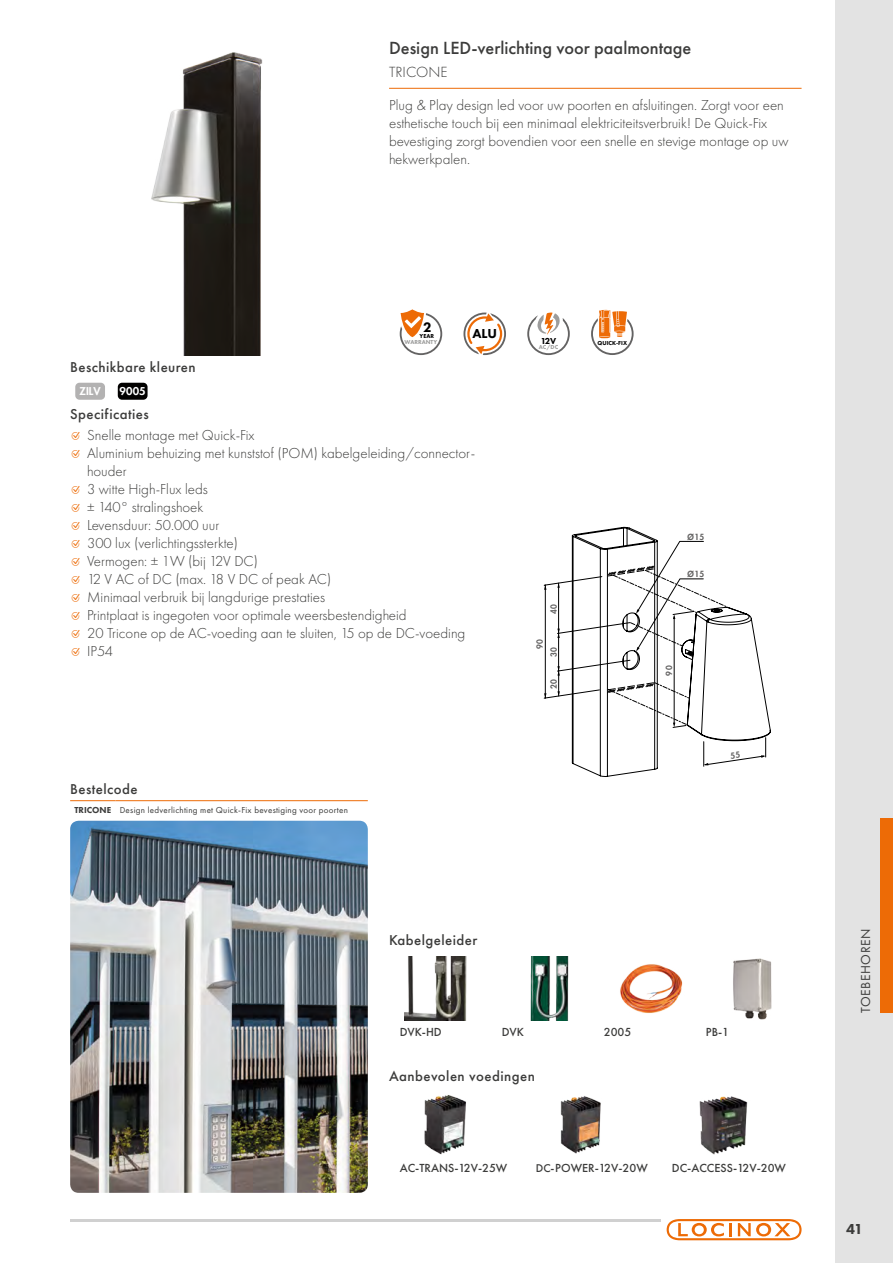
<style>
.page{position:relative;width:893px;height:1263px;background:#fff}
.page>*{position:absolute;margin:0;border:0;box-sizing:border-box;transform-origin:0 0}
.t1{font:500 18.3px "Futura PT";color:#3c3c3b}
.t2{font:300 15.3px "Futura PT";color:#3c3c3b}
.t3{font:300 15px/18px "Futura PT";color:#3c3c3b}
.t4{font:800 15px "Futura PT";color:#3c3c3b}
.t5{font:500 14.85px "Futura PT";letter-spacing:.03em;color:#3c3c3b}
.t6{font:800 14.25px "Futura PT";color:#000}
.t7{font:13.5px "Futura PT";letter-spacing:.04em;color:#3c3c3b}
.t8{font:800 13.5px "Futura PT";color:#000}
.t9{font:500 12.15px "Futura PT";color:#3c3c3b}
.t10{font:800 10.5px "Futura Std";letter-spacing:.01em;color:#fff;scale:1.06 1}
.t11{font:9px "Futura PT";letter-spacing:.03em;color:#3c3c3b}
.t12{font:800 9px "Futura PT";color:#000}
.t13{font:800 8.25px "Futura Std";letter-spacing:.045em;color:#646363}
.t14{font:800 6px "Futura PT";color:#000}
.t15{font:800 6px "Futura PT";color:#9d9d9c}
.s1{font-family:"DVG";font-weight:400;font-size:18px;color:#ed6b06}
.s2{font-weight:800}
.s3{font-size:11.7px}
</style>
<div class="page">
<div style="left:835px;top:0;width:58px;height:1263px;background:#e3e3e3"></div>
<hr style="left:70px;top:1219px;width:590px;height:2px;background:#d0d0d0">
<svg style="left:667px;top:1219px;width:134px;height:21px"></svg>
<div style="left:880px;top:819px;width:13px;height:194px;background:#ed6b06"></div>
<img style="left:424px;top:1095px;width:42px;height:60px">
<img style="left:560px;top:1096px;width:41px;height:58px">
<img style="left:699px;top:1096px;width:49px;height:59px">
<img style="left:404px;top:957px;width:63px;height:63px">
<img style="left:530px;top:957px;width:39px;height:63px">
<img style="left:620px;top:964px;width:63px;height:49px">
<img style="left:733px;top:958px;width:39px;height:62px">
<img style="left:151px;top:52px;width:112px;height:303px">
<svg style="left:572px;top:527px;width:199px;height:250px"></svg>
<svg style="left:544px;top:541px;width:183px;height:187px"></svg>
<img style="left:70px;top:821px;width:298px;height:372px">
<div style="left:75px;top:383px;width:30px;height:17px;background:#b3b2b2;border-radius:4px"></div>
<div style="left:118px;top:383px;width:30px;height:17px;background:#020100;border-radius:4px"></div>
<hr style="left:389px;top:88px;width:412px;height:1px;background:#ed6b06">
<svg style="left:399px;top:309px;width:235px;height:47px"></svg>
<hr style="left:70px;top:800px;width:45px;height:1px;background:#ed6b06">
<hr style="left:115px;top:800px;width:253px;height:1px;background:#ed6b06">
<svg style="left:703px;top:737px;width:63px;height:30px"></svg>
<p class="t1" style="left:389px;top:37px;width:304px">Design LED-verlichting voor paalmontage</p>
<p class="t2" style="left:389px;top:63px;width:60px">TRICONE</p>
<p class="t3" style="left:389px;top:96px;width:401px">Plug &amp; Play design led voor uw poorten en afsluitingen. Zorgt voor een esthetische touch bij een minimaal elektriciteitsverbruik! De Quick-Fix bevestiging zorgt bovendien voor een snelle en stevige montage op uw hekwerkpalen.</p>
<p class="t5" style="left:70px;top:358px;width:127px">Beschikbare kleuren</p>
<p class="t10" style="left:79px;top:384px;width:21px">ZILV</p>
<p class="t10" style="left:120px;top:384px;width:26px">9005</p>
<p class="t6" style="left:423px;top:318px;width:10px">2</p>
<p class="t15" style="left:405px;top:338px;width:34px">WARRANTY</p>
<p class="t14" style="left:420px;top:333px;width:16px">YEAR</p>
<p class="t8" style="left:472px;top:325px;width:26px">ALU</p>
<p class="t5" style="left:70px;top:405px;width:80px">Specificaties</p>
<p class="t3" style="left:70px;top:426px;width:186px"><span class="s1">●</span> Snelle montage met Quick-Fix</p>
<p class="t3" style="left:87px;top:444px;width:389px;text-indent:-17px"><span class="s1">●</span> Aluminium behuizing met kunststof (POM) kabelgeleiding/connector&shy;houder</p>
<p class="t3" style="left:70px;top:480px;width:139px"><span class="s1">●</span> 3 witte High-Flux leds</p>
<p class="t3" style="left:70px;top:498px;width:135px"><span class="s1">●</span> ± 140° stralingshoek</p>
<p class="t3" style="left:70px;top:516px;width:151px"><span class="s1">●</span> Levensduur: 50.000 uur</p>
<p class="t3" style="left:70px;top:534px;width:169px"><span class="s1">●</span> 300 lux (verlichtingssterkte)</p>
<p class="t3" style="left:70px;top:552px;width:189px"><span class="s1">●</span> Vermogen: ± 1W (bij 12V DC)</p>
<p class="t3" style="left:70px;top:570px;width:263px"><span class="s1">●</span> 12 V AC of DC (max. 18 V DC of peak AC)</p>
<p class="t3" style="left:70px;top:588px;width:256px"><span class="s1">●</span> Minimaal verbruik bij langdurige prestaties</p>
<p class="t3" style="left:70px;top:606px;width:338px"><span class="s1">●</span> Printplaat is ingegoten voor optimale weersbestendigheid</p>
<p class="t3" style="left:70px;top:624px;width:397px"><span class="s1">●</span> 20 Tricone op de AC-voeding aan te sluiten, 15 op de DC-voeding</p>
<p class="t3" style="left:70px;top:642px;width:44px"><span class="s1">●</span> IP54</p>
<p class="t5" style="left:70px;top:780px;width:69px">Bestelcode</p>
<p class="t11" style="left:74px;top:804px;width:275px"><span class="s2">TRICONE</span> Design ledverlichting met Quick-Fix bevestiging voor poorten</p>
<p class="t12" style="left:541px;top:335px;width:17px">12V</p>
<p class="t15" style="left:539px;top:344px;width:21px">AC/DC</p>
<p class="t14" style="left:597px;top:339px;width:31px">QUICK-FIX</p>
<p class="t13" style="left:548px;top:614px;width:11px;rotate:-90deg">40</p>
<p class="t13" style="left:535px;top:649px;width:11px;rotate:-90deg">90</p>
<p class="t13" style="left:548px;top:657px;width:11px;rotate:-90deg">30</p>
<p class="t13" style="left:548px;top:689px;width:11px;rotate:-90deg">20</p>
<p class="t13" style="left:687px;top:531px;width:18px">Ø15</p>
<p class="t13" style="left:687px;top:569px;width:18px">Ø15</p>
<p class="t13" style="left:664px;top:675px;width:11px;rotate:-90deg">90</p>
<p class="t5" style="left:389px;top:931px;width:90px">Kabelgeleider</p>
<p class="t9" style="left:400px;top:1025px;width:44px">DVK-HD</p>
<p class="t9" style="left:502px;top:1025px;width:24px">DVK</p>
<p class="t9" style="left:604px;top:1025px;width:29px">2005</p>
<p class="t9" style="left:706px;top:1025px;width:25px">PB-1</p>
<p class="t5" style="left:389px;top:1067px;width:147px">Aanbevolen voedingen</p>
<p class="t9" style="left:400px;top:1161px;width:109px">AC-TRANS-12V-25W</p>
<p class="t9" style="left:536px;top:1161px;width:113px"><span class="s3">DC-</span>POWER-12V-20W</p>
<p class="t9" style="left:672px;top:1161px;width:116px">DC-ACCESS-12V-20W</p>
<p class="t7" style="left:858px;top:1013px;width:86px;rotate:-90deg">TOEBEHOREN</p>
<p class="t4" style="left:846px;top:1220px;width:18px">41</p>
</div>
